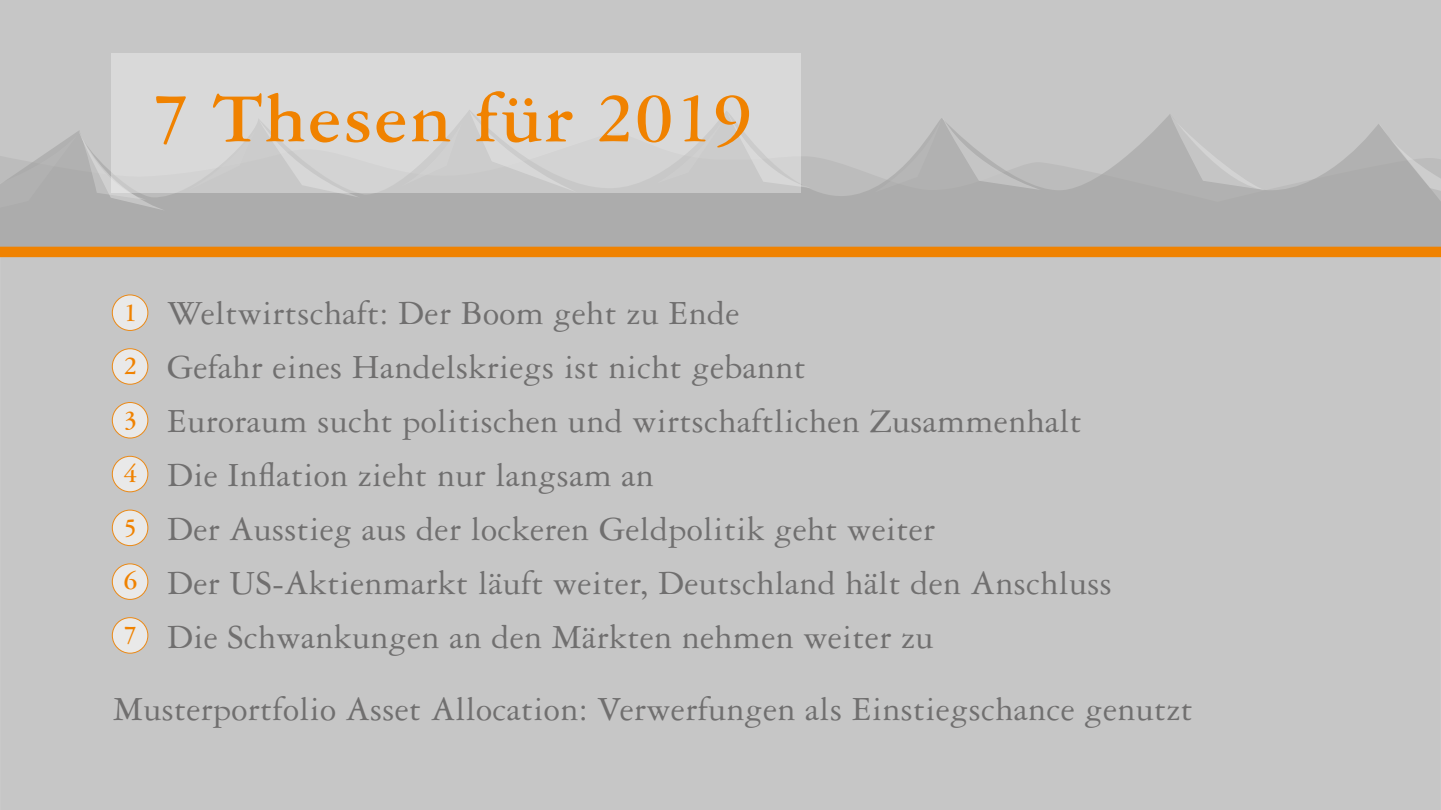
<style>
.page{position:relative;width:1441px;height:810px;background:#fff}
.page>*{position:absolute;margin:0;border:0;box-sizing:border-box;transform-origin:0 0}
.t1{font:700 75px "Garamond 3 LT Std";letter-spacing:.025em;color:#f08200}
.t2{font:36px/54px "Garamond 3 LT Std";letter-spacing:.01em;color:#706f6f}
.t3{font:700 27px/53.8px "Garamond 3 LT Std";color:#f08200}
</style>
<div class="page">
<div style="left:0;top:257px;width:1440px;height:553px;background:#c6c6c6"></div>
<div style="left:0;top:0;width:1440px;height:252px;background:#c6c6c6"></div>
<svg style="left:0;top:106px;width:1440px;height:141px;fill:#acacac"></svg>
<svg style="left:1170px;top:114px;width:94px;height:76px"></svg>
<svg style="left:1379px;top:123px;width:61px;height:82px"></svg>
<svg style="left:800px;top:112px;width:11px;height:76px"></svg>
<svg style="left:873px;top:118px;width:168px;height:75px"></svg>
<svg style="left:183px;top:193px;width:177px;height:5px"></svg>
<svg style="left:0;top:131px;width:166px;height:90px"></svg>
<div style="left:0;top:247px;width:1440px;height:10px;background:#f08200"></div>
<div style="left:111px;top:53px;width:689px;height:140px;background:linear-gradient(to bottom,#ddd,#cfcfcf)"></div>
<div style="left:112px;top:295px;width:36px;height:35px;background:#ededed;border-radius:50%"></div>
<div style="left:112px;top:294px;width:36px;height:37px;border:1px solid #f08200;border-radius:50%"></div>
<div style="left:112px;top:349px;width:36px;height:35px;background:#ededed;border-radius:50%"></div>
<div style="left:112px;top:348px;width:36px;height:37px;border:1px solid #f08200;border-radius:50%"></div>
<div style="left:112px;top:510px;width:36px;height:36px;background:#ededed;border-radius:50%"></div>
<div style="left:112px;top:510px;width:36px;height:36px;border:1px solid #f08200;border-radius:50%"></div>
<div style="left:112px;top:403px;width:36px;height:35px;background:#ededed;border-radius:50%"></div>
<div style="left:112px;top:402px;width:36px;height:37px;border:1px solid #f08200;border-radius:50%"></div>
<div style="left:112px;top:564px;width:36px;height:35px;background:#ededed;border-radius:50%"></div>
<div style="left:112px;top:563px;width:36px;height:37px;border:1px solid #f08200;border-radius:50%"></div>
<div style="left:112px;top:456px;width:36px;height:36px;background:#ededed;border-radius:50%"></div>
<div style="left:112px;top:456px;width:36px;height:36px;border:1px solid #f08200;border-radius:50%"></div>
<div style="left:112px;top:618px;width:36px;height:35px;background:#ededed;border-radius:50%"></div>
<div style="left:112px;top:617px;width:36px;height:37px;border:1px solid #f08200;border-radius:50%"></div>
<h1 class="t1" style="left:153px;top:77px;width:600px">7 Thesen für 2019</h1>
<p class="t3" style="left:124px;top:285px;width:15px">1<br>2</p>
<p class="t3" style="left:124px;top:393px;width:15px">3</p>
<p class="t3" style="left:124px;top:447px;width:15px">4</p>
<p class="t3" style="left:124px;top:501px;width:15px">5</p>
<p class="t3" style="left:124px;top:554px;width:15px">6</p>
<p class="t3" style="left:124px;top:608px;width:15px">7</p>
<p class="t2" style="left:167px;top:286px;width:946px">Weltwirtschaft: Der Boom geht zu Ende<br>Gefahr eines Handelskriegs ist nicht gebannt<br>Euroraum sucht politischen und wirtschaftlichen Zusammenhalt Die Inflation zieht nur langsam an<br>Der Ausstieg aus der lockeren Geldpolitik geht weiter<br>Der US-Aktienmarkt läuft weiter, Deutschland hält den Anschluss Die Schwankungen an den Märkten nehmen weiter zu</p>
<p class="t2" style="left:113px;top:682px;width:1081px">Musterportfolio Asset Allocation: Verwerfungen als Einstiegschance genutzt</p>
</div>
